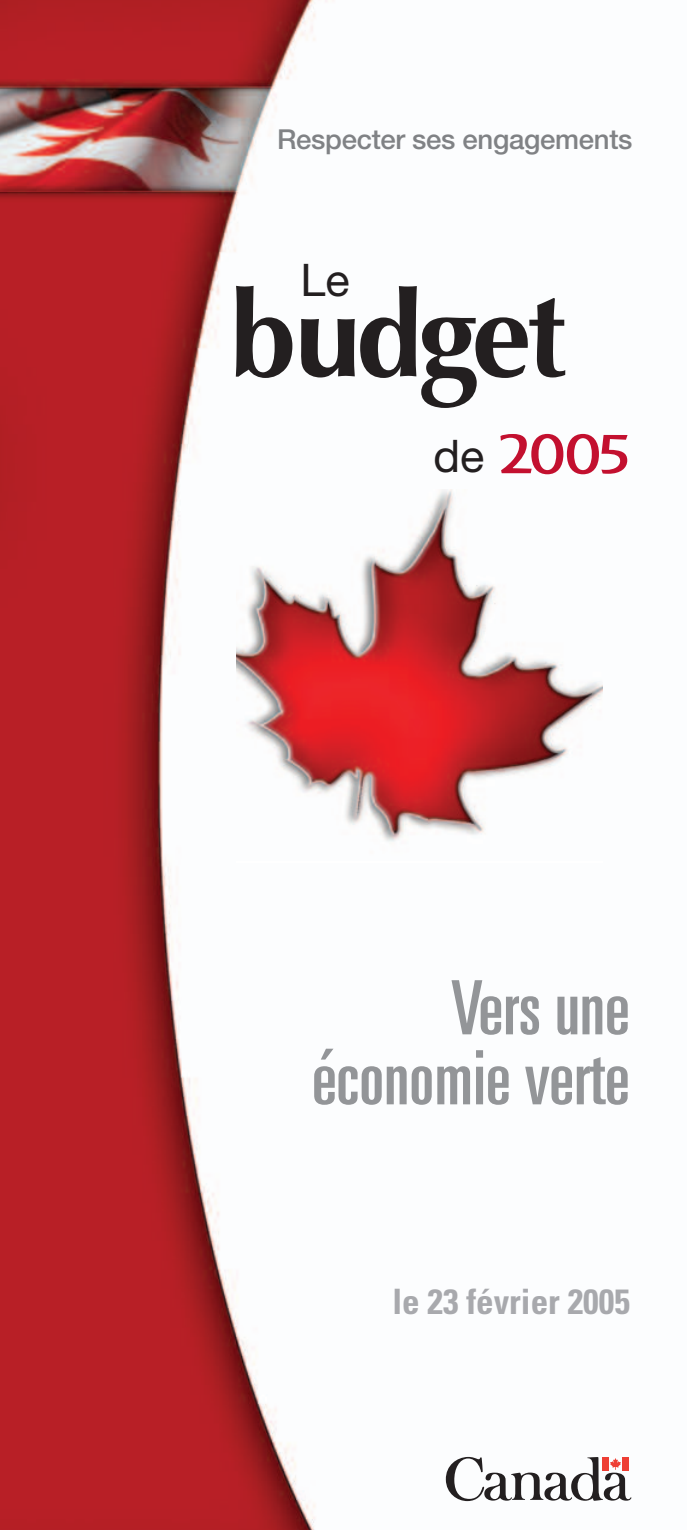
<style>
.page{position:relative;width:687px;height:1530px;background:#fff}
.page>*{position:absolute;margin:0;border:0;box-sizing:border-box;transform-origin:0 0}
.t1{font:700 120px "Optima";letter-spacing:-.045em;color:#231f20}
.t2{font:ultra-condensed 75px/70px "Univers";color:#939598;text-align:right}
.t3{font:500 60px "Humana Sans ITC";color:#c3102f}
.t4{font:45px "Helvetica Neue";color:#231f20}
.t5{font:700 condensed 35px "Univers";color:#a8a9ad}
.t6{font:500 27.5px "Helvetica Neue";letter-spacing:-.01em;color:#808285}
</style>
<div class="page">
<img style="left:0;top:0;width:632px;height:1530px">
<img style="left:236px;top:490px;width:366px;height:370px">
<svg style="left:445px;top:1457px;width:186px;height:44px"></svg>
<p class="t6" style="left:277px;top:130px;width:356px">Respecter ses engagements</p>
<h3 class="t4" style="left:300px;top:264px;width:51px">Le</h3>
<h1 class="t1" style="left:229px;top:265px;width:339px">budget</h1>
<h3 class="t3" style="left:500px;top:429px;width:131px">2005</h3>
<h3 class="t4" style="left:433px;top:439px;width:52px">de</h3>
<h2 class="t2" style="left:312px;top:979px;width:319px">Vers une économie verte</h2>
<p class="t5" style="left:392px;top:1289px;width:239px">le 23 février 2005</p>
</div>
